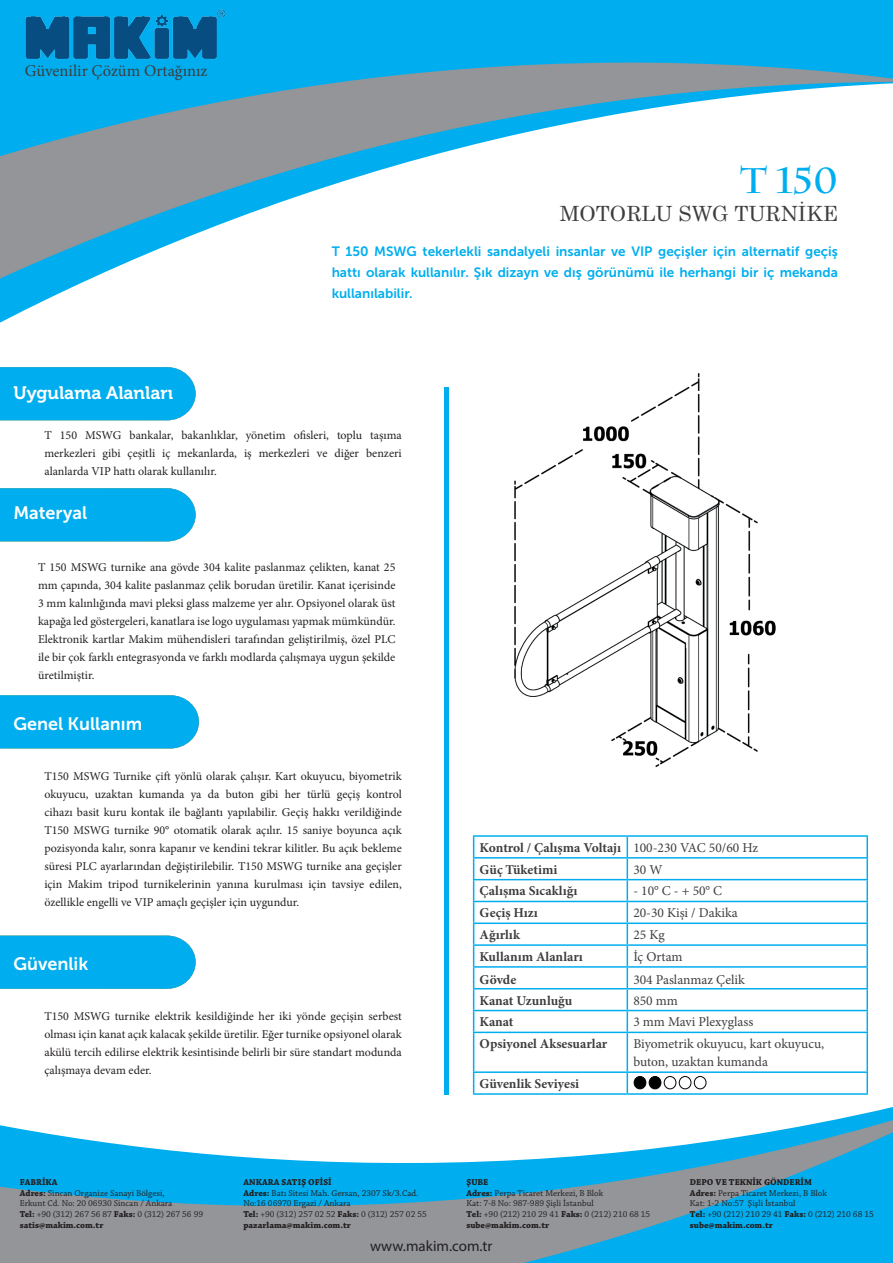
<style>
.page{position:relative;width:893px;height:1263px;background:#fff}
.page>*{position:absolute;margin:0;border:0;box-sizing:border-box;transform-origin:0 0}
.t1{font:700 36px "Charlemagne Std";color:#00aeef}
.t2{font:21px "Century Schoolbook";color:#3e3e3f}
.t3{font:18px "Museo Sans 700";color:#fff}
.t4{font:18px "Museo 700";color:#fff}
.t5{font:16.5px "Minion Pro";color:#3e3e3f}
.t6{font:15px "Myriad Pro";color:#231f20}
.t7{font:700 13.5px/21.8px "Minion Pro";color:#3e3e3f}
.t8{font:13.5px/21px "Museo Sans 700";color:#00aeef;text-align:justify}
.t9{font:13.5px/18px "Minion Pro";color:#3e3e3f}
.t10{font:12px/18px "Minion Pro";color:#231f20;text-align:justify}
.t11{font:9px/10.8px "Chaparral Pro";color:#231f20}
.s1{font-weight:400}
.s2{font-weight:700}
</style>
<div class="page">
<svg style="left:627px;top:837px;width:1px;height:194px"></svg>
<hr style="left:627px;top:1033px;width:1px;height:38px;background:#00aeef">
<hr style="left:866px;top:858px;width:2px;height:21px;background:#00aeef">
<hr style="left:866px;top:902px;width:2px;height:20px;background:#00aeef">
<hr style="left:866px;top:924px;width:2px;height:20px;background:#00aeef">
<hr style="left:866px;top:946px;width:2px;height:20px;background:#00aeef">
<hr style="left:866px;top:968px;width:2px;height:20px;background:#00aeef">
<hr style="left:866px;top:989px;width:2px;height:21px;background:#00aeef">
<hr style="left:473px;top:835px;width:154px;height:2px;background:#00aeef">
<hr style="left:627px;top:835px;width:241px;height:2px;background:#00aeef">
<hr style="left:866px;top:837px;width:2px;height:20px;background:#00aeef">
<hr style="left:473px;top:857px;width:154px;height:1px;background:#00aeef">
<hr style="left:627px;top:857px;width:241px;height:1px;background:#00aeef">
<hr style="left:473px;top:966px;width:154px;height:2px;background:#00aeef">
<hr style="left:627px;top:966px;width:241px;height:2px;background:#00aeef">
<hr style="left:473px;top:1071px;width:154px;height:2px;background:#00aeef">
<hr style="left:627px;top:1071px;width:241px;height:2px;background:#00aeef">
<hr style="left:473px;top:988px;width:154px;height:1px;background:#00aeef">
<hr style="left:627px;top:988px;width:241px;height:1px;background:#00aeef">
<hr style="left:473px;top:879px;width:154px;height:1px;background:#00aeef">
<hr style="left:627px;top:879px;width:241px;height:1px;background:#00aeef">
<hr style="left:866px;top:880px;width:2px;height:21px;background:#00aeef">
<hr style="left:473px;top:901px;width:154px;height:1px;background:#00aeef">
<hr style="left:627px;top:901px;width:241px;height:1px;background:#00aeef">
<hr style="left:473px;top:1010px;width:154px;height:1px;background:#00aeef">
<svg style="left:473px;top:837px;width:1px;height:194px"></svg>
<hr style="left:627px;top:1010px;width:241px;height:1px;background:#00aeef">
<hr style="left:866px;top:1011px;width:2px;height:20px;background:#00aeef">
<hr style="left:473px;top:1031px;width:154px;height:2px;background:#00aeef">
<hr style="left:627px;top:1031px;width:241px;height:2px;background:#00aeef">
<hr style="left:473px;top:922px;width:154px;height:2px;background:#00aeef">
<hr style="left:627px;top:922px;width:241px;height:2px;background:#00aeef">
<hr style="left:473px;top:944px;width:154px;height:2px;background:#00aeef">
<hr style="left:627px;top:944px;width:241px;height:2px;background:#00aeef">
<hr style="left:473px;top:1033px;width:1px;height:38px;background:#00aeef">
<hr style="left:866px;top:1033px;width:2px;height:38px;background:#00aeef">
<hr style="left:866px;top:1073px;width:2px;height:20px;background:#00aeef">
<svg style="left:0;top:186px;width:329px;height:124px"></svg>
<svg style="left:0;top:0;width:893px;height:186px"></svg>
<div style="left:0;top:367px;width:196px;height:53px;background:#00aeef"></div>
<hr style="left:444px;top:387px;width:4px;height:707px;background:#00aeef">
<svg style="left:0;top:1088px;width:893px;height:175px"></svg>
<img style="left:23px;top:7px;width:204px;height:55px">
<div style="left:0;top:488px;width:196px;height:53px;background:#00aeef"></div>
<div style="left:0;top:695px;width:199px;height:53px;background:#00aeef"></div>
<div style="left:0;top:936px;width:196px;height:53px;background:#00aeef"></div>
<img style="left:514px;top:374px;width:262px;height:393px">
<h3 class="t5" style="left:25px;top:59px;width:184px">Güvenilir Çözüm Ortağınız</h3>
<h1 class="t1" style="left:740px;top:159px;width:99px">T 150</h1>
<h2 class="t2" style="left:560px;top:196px;width:280px">MOTORLU SWG TURNİKE</h2>
<p class="t8" style="left:332px;top:240px;width:508px">T 150 MSWG tekerlekli sandalyeli insanlar ve VIP geçişler için alternatif geçiş hattı olarak kullanılır. Şık dizayn ve dış görünümü ile herhangi bir iç mekanda kullanılabilir.</p>
<h3 class="t4" style="left:13px;top:383px;width:161px">Uygulama Alanları</h3>
<p class="t10" style="left:44px;top:426px;width:359px">T 150 MSWG bankalar, bakanlıklar, yönetim ofisleri, toplu taşıma merkezleri gibi çeşitli iç mekanlarda, iş merkezleri ve diğer benzeri alanlarda VIP hattı olarak kullanılır.</p>
<h3 class="t3" style="left:13px;top:502px;width:75px">Materyal</h3>
<p class="t10" style="left:38px;top:558px;width:359px">T 150 MSWG turnike ana gövde 304 kalite paslanmaz çelikten, kanat 25 mm çapında, 304 kalite paslanmaz çelik borudan üretilir. Kanat içerisinde 3 mm kalınlığında mavi pleksi glass malzeme yer alır. Opsiyonel olarak üst kapağa led göstergeleri, kanatlara ise logo uygulaması yapmak mümkündür.<br>Elektronik kartlar Makim mühendisleri tarafından geliştirilmiş, özel PLC ile bir çok farklı entegrasyonda ve farklı modlarda çalışmaya uygun şekilde üretilmiştir.</p>
<h3 class="t3" style="left:13px;top:714px;width:130px">Genel Kullanım</h3>
<p class="t10" style="left:44px;top:767px;width:359px">T150 MSWG Turnike çift yönlü olarak çalışır. Kart okuyucu, biyometrik okuyucu, uzaktan kumanda ya da buton gibi her türlü geçiş kontrol cihazı basit kuru kontak ile bağlantı yapılabilir. Geçiş hakkı verildiğinde T150 MSWG turnike 90° otomatik olarak açılır. 15 saniye boyunca açık pozisyonda kalır, sonra kapanır ve kendini tekrar kilitler. Bu açık bekleme süresi PLC ayarlarından değiştirilebilir. T150 MSWG turnike ana geçişler için Makim tripod turnikelerinin yanına kurulması için tavsiye edilen, özellikle engelli ve VIP amaçlı geçişler için uygundur.</p>
<h3 class="t3" style="left:13px;top:954px;width:76px">Güvenlik</h3>
<p class="t10" style="left:44px;top:1007px;width:359px">T150 MSWG turnike elektrik kesildiğinde her iki yönde geçişin serbest olması için kanat açık kalacak şekilde üretilir. Eğer turnike opsiyonel olarak akülü tercih edilirse elektrik kesintisinde belirli bir süre standart modunda çalışmaya devam eder.</p>
<p class="t7" style="left:480px;top:836px;width:280px">Kontrol / Çalışma Voltajı <span class="s1">100-230 VAC 50/60 Hz<br></span>Güç Tüketimi</p>
<p class="t9" style="left:633px;top:860px;width:31px">30 W</p>
<p class="t7" style="left:480px;top:880px;width:99px">Çalışma Sıcaklığı</p>
<p class="t9" style="left:633px;top:882px;width:90px">- 10° C - + 50° C</p>
<p class="t7" style="left:480px;top:902px;width:60px">Geçiş Hızı</p>
<p class="t9" style="left:633px;top:904px;width:106px">20-30 Kişi / Dakika</p>
<p class="t7" style="left:480px;top:924px;width:42px">Ağırlık</p>
<p class="t9" style="left:633px;top:926px;width:33px">25 Kg</p>
<p class="t7" style="left:480px;top:945px;width:105px">Kullanım Alanları</p>
<p class="t9" style="left:633px;top:948px;width:51px">İç Ortam</p>
<p class="t7" style="left:480px;top:969px;width:38px">Gövde</p>
<p class="t9" style="left:633px;top:971px;width:113px">304 Paslanmaz Çelik</p>
<p class="t7" style="left:480px;top:989px;width:94px">Kanat Uzunluğu</p>
<p class="t9" style="left:633px;top:991px;width:46px">850 mm</p>
<p class="t7" style="left:480px;top:1011px;width:35px">Kanat</p>
<p class="t9" style="left:633px;top:1013px;width:122px">3 mm Mavi Plexyglass</p>
<p class="t7" style="left:480px;top:1033px;width:129px">Opsiyonel Aksesuarlar</p>
<p class="t9" style="left:633px;top:1035px;width:192px">Biyometrik okuyucu, kart okuyucu, buton, uzaktan kumanda</p>
<p class="t7" style="left:480px;top:1073px;width:101px">Güvenlik Seviyesi</p>
<p class="t11" style="left:20px;top:1177px;width:185px"><span class="s2">FABRİKA<br>Adres:</span> Sincan Organize Sanayi Bölgesi,<br>Erkunt Cd. No: 20 06930 Sincan / Ankara<br><span class="s2">Tel:</span> +90 (312) 267 56 87 <span class="s2">Faks:</span> 0 (312) 267 56 99 <span class="s2">satis@makim.com.tr</span></p>
<p class="t11" style="left:466px;top:1177px;width:185px"><span class="s2">ŞUBE<br>Adres:</span> Perpa Ticaret Merkezi, B Blok<br>Kat: 7-8 No: 987-989 Şişli İstanbul<br><span class="s2">Tel:</span> +90 (212) 210 29 41 <span class="s2">Faks:</span> 0 (212) 210 68 15 <span class="s2">sube@makim.com.tr</span></p>
<p class="t11" style="left:243px;top:1177px;width:185px"><span class="s2">ANKARA SATIŞ OFİSİ<br>Adres:</span> Batı Sitesi Mah. Gersan, 2307 Sk/3.Cad.<br>No:16 06970 Ergazi / Ankara<br><span class="s2">Tel:</span> +90 (312) 257 02 52 <span class="s2">Faks:</span> 0 (312) 257 02 55 <span class="s2">pazarlama@makim.com.tr</span></p>
<p class="t11" style="left:690px;top:1177px;width:185px"><span class="s2">DEPO VE TEKNİK GÖNDERİM<br>Adres:</span> Perpa Ticaret Merkezi, B Blok<br>Kat: 1-2 No:57 Şişli İstanbul<br><span class="s2">Tel:</span> +90 (212) 210 29 41 <span class="s2">Faks:</span> 0 (212) 210 68 15 <span class="s2">sube@makim.com.tr</span></p>
<p class="t6" style="left:370px;top:1237px;width:124px">www.makim.com.tr</p>
</div>
